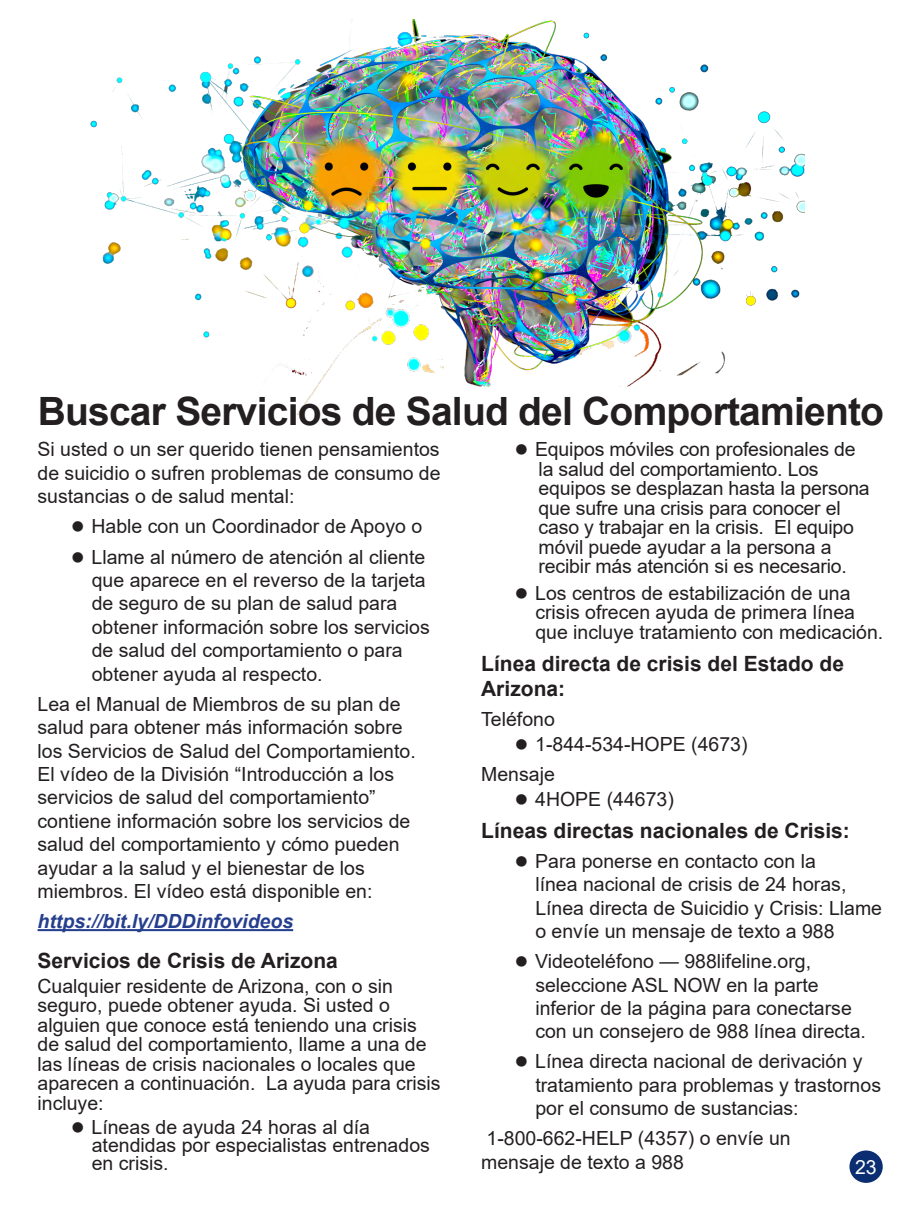
<style>
.page{position:relative;width:918px;height:1215px;background:#fff}
.page>*{position:absolute;margin:0;border:0;box-sizing:border-box;transform-origin:0 0}
.t1{font:700 39px "Arial";letter-spacing:-.02em;color:#231f20}
.Paragraph_Style_1{font:700 21px/25.2px "Arial";color:#231f20}
.Paragraph_Style_1-2{font:19.5px/23.4px "Arial";color:#231f20}
.Paragraph_Style_1-3{font:italic 700 19.5px "Arial";color:#253f8e}
.Paragraph_Style_1-4{font:19.5px "Arial";color:#fff}
</style>
<div class="page">
<div style="left:849px;top:1150px;width:34px;height:33px;background:#0b2d72;border-radius:50%"></div>
<img style="left:90px;top:19px;width:715px;height:396px">
<img style="left:634px;top:149px;width:33px;height:21px">
<hr style="left:38px;top:929px;width:255px;height:2px;background:#253f8e">
<img style="left:292px;top:136px;width:342px;height:77px">
<p class="t1" style="left:38px;top:384px;width:848px">Buscar Servicios de Salud del Comportamiento</p>
<p class="Paragraph_Style_1-2" style="left:38px;top:438px;width:405px;text-align:justify">Si usted o un ser querido tienen pensamientos de suicidio o sufren problemas de consumo de sustancias o de salud mental:</p>
<p class="Paragraph_Style_1-2" style="left:92px;top:515px;width:332px">Hable con un Coordinador de Apoyo o</p>
<p class="Paragraph_Style_1-2" style="left:92px;top:545px;width:340px">Llame al número de atención al cliente que aparece en el reverso de la tarjeta de seguro de su plan de salud para obtener información sobre los servicios de salud del comportamiento o para obtener ayuda al respecto.</p>
<p class="Paragraph_Style_1-2" style="left:38px;top:692px;width:380px">Lea el Manual de Miembros de su plan de salud para obtener más información sobre los Servicios de Salud del Comportamiento.<br>El vídeo de la División “Introducción a los servicios de salud del comportamiento” contiene información sobre los servicios de salud del comportamiento y cómo pueden ayudar a la salud y el bienestar de los miembros. El vídeo está disponible en:</p>
<p class="Paragraph_Style_1-3" style="left:38px;top:908px;width:257px">https://bit.ly/DDDinfovideos</p>
<p class="Paragraph_Style_1" style="left:38px;top:948px;width:302px">Servicios de Crisis de Arizona</p>
<p class="Paragraph_Style_1-2" style="left:38px;top:976px;width:405px;line-height:19.5px">Cualquier residente de Arizona, con o sin seguro, puede obtener ayuda. Si usted o alguien que conoce está teniendo una crisis de salud del comportamiento, llame a una de las líneas de crisis nacionales o locales que aparecen a continuación. La ayuda para crisis incluye:</p>
<p class="Paragraph_Style_1-2" style="left:92px;top:1118px;width:340px;line-height:18px">Líneas de ayuda 24 horas al día atendidas por especialistas entrenados en crisis.</p>
<p class="Paragraph_Style_1-2" style="left:535px;top:440px;width:336px;line-height:19.5px">Equipos móviles con profesionales de la salud del comportamiento. Los equipos se desplazan hasta la persona que sufre una crisis para conocer el caso y trabajar en la crisis. El equipo móvil puede ayudar a la persona a recibir más atención si es necesario.</p>
<p class="Paragraph_Style_1-2" style="left:535px;top:583px;width:350px;line-height:19.5px">Los centros de estabilización de una crisis ofrecen ayuda de primera línea que incluye tratamiento con medicación.</p>
<p class="Paragraph_Style_1" style="left:481px;top:651px;width:364px">Línea directa de crisis del Estado de<br>Arizona:</p>
<p class="Paragraph_Style_1-2" style="left:481px;top:707px;width:75px">Teléfono</p>
<p class="Paragraph_Style_1-2" style="left:535px;top:732px;width:214px">1-844-534-HOPE (4673)</p>
<p class="Paragraph_Style_1-2" style="left:481px;top:762px;width:75px">Mensaje</p>
<p class="Paragraph_Style_1-2" style="left:535px;top:787px;width:140px">4HOPE (44673)</p>
<p class="Paragraph_Style_1" style="left:481px;top:818px;width:370px">Líneas directas nacionales de Crisis:</p>
<p class="Paragraph_Style_1-2" style="left:535px;top:849px;width:348px">Para ponerse en contacto con la<br>línea nacional de crisis de 24 horas, Línea directa de Suicidio y Crisis: Llame o envíe un mensaje de texto a 988</p>
<p class="Paragraph_Style_1-2" style="left:535px;top:949px;width:332px">Videoteléfono — 988lifeline.org, seleccione ASL NOW en la parte inferior de la página para conectarse con un consejero de 988 línea directa.</p>
<p class="Paragraph_Style_1-2" style="left:535px;top:1050px;width:347px">Línea directa nacional de derivación y tratamiento para problemas y trastornos por el consumo de sustancias:</p>
<p class="Paragraph_Style_1-2" style="left:481px;top:1127px;width:311px">1-800-662-HELP (4357) o envíe un mensaje de texto a 988</p>
<p class="Paragraph_Style_1-4" style="left:855px;top:1154px;width:23px">23</p>
</div>
